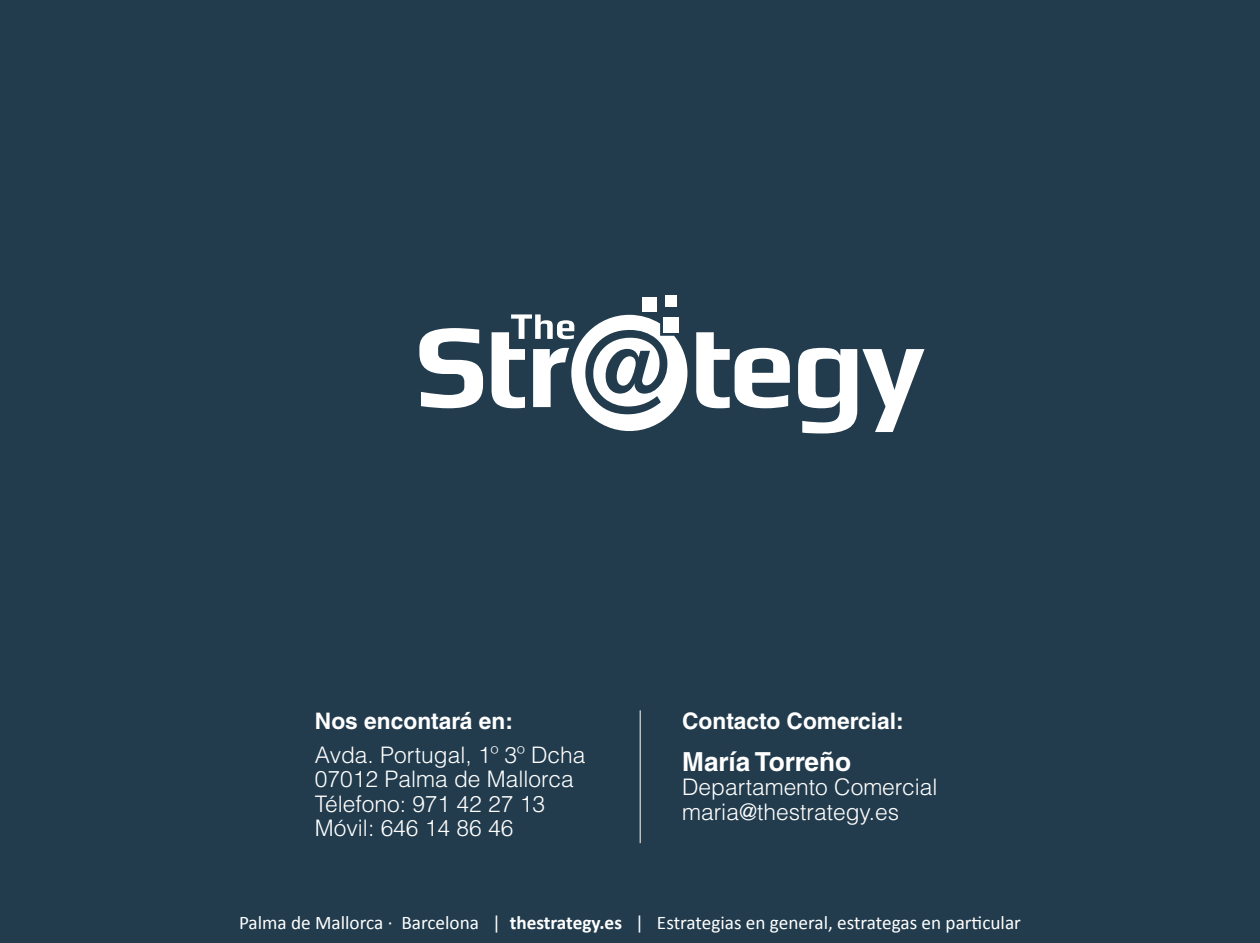
<style>
.page{position:relative;width:1260px;height:943px;background:#fff}
.page>*{position:absolute;margin:0;border:0;box-sizing:border-box;transform-origin:0 0}
.epigrafe_segundo_niv{font:700 26.25px "Helvetica LT Std";color:#fff}
.epigrafe_segundo_niv-2{font:300 22.75px "Helvetica LT Std";color:#fff}
.epigrafe_segundo_niv-3{font:700 22.75px "Helvetica LT Std";color:#fff}
.t1{font:19.25px "Calibri";color:#fff}
.s1{font-weight:700}
</style>
<div class="page">
<div style="left:0;top:0;width:1260px;height:899px;background:#223c4d"></div>
<div style="left:0;top:899px;width:1260px;height:44px;background:#223c4d"></div>
<svg style="left:419px;top:328px;width:64px;height:80px"></svg>
<svg style="left:696px;top:332px;width:94px;height:76px"></svg>
<svg style="left:798px;top:348px;width:126px;height:85px"></svg>
<div style="left:643px;top:297px;width:14px;height:15px;background:#fff"></div>
<div style="left:666px;top:295px;width:11px;height:12px;background:#fff"></div>
<svg style="left:492px;top:314px;width:195px;height:117px"></svg>
<div style="left:664px;top:317px;width:15px;height:15px;background:#fff"></div>
<hr style="left:640px;top:710px;width:1px;height:133px;background:#fff">
<p class="epigrafe_segundo_niv-3" style="left:315px;top:707px;width:200px">Nos encontará en:</p>
<p class="epigrafe_segundo_niv-2" style="left:315px;top:740px;width:272px">Avda. Portugal, 1º 3º Dcha</p>
<p class="epigrafe_segundo_niv-2" style="left:315px;top:764px;width:260px">07012 Palma de Mallorca</p>
<p class="epigrafe_segundo_niv-2" style="left:315px;top:789px;width:232px">Télefono: 971 42 27 13</p>
<p class="epigrafe_segundo_niv-2" style="left:315px;top:813px;width:200px">Móvil: 646 14 86 46</p>
<p class="epigrafe_segundo_niv-3" style="left:682px;top:707px;width:223px">Contacto Comercial:</p>
<p class="epigrafe_segundo_niv" style="left:682px;top:745px;width:170px">María Torreño</p>
<p class="epigrafe_segundo_niv-2" style="left:682px;top:773px;width:257px">Departamento Comercial</p>
<p class="epigrafe_segundo_niv-2" style="left:682px;top:797px;width:219px">maria@thestrategy.es</p>
<p class="t1" style="left:239px;top:909px;width:783px">Palma de Mallorca · Barcelona | <span class="s1">thestrategy.es</span> | Estrategias en general, estrategas en particular</p>
</div>
